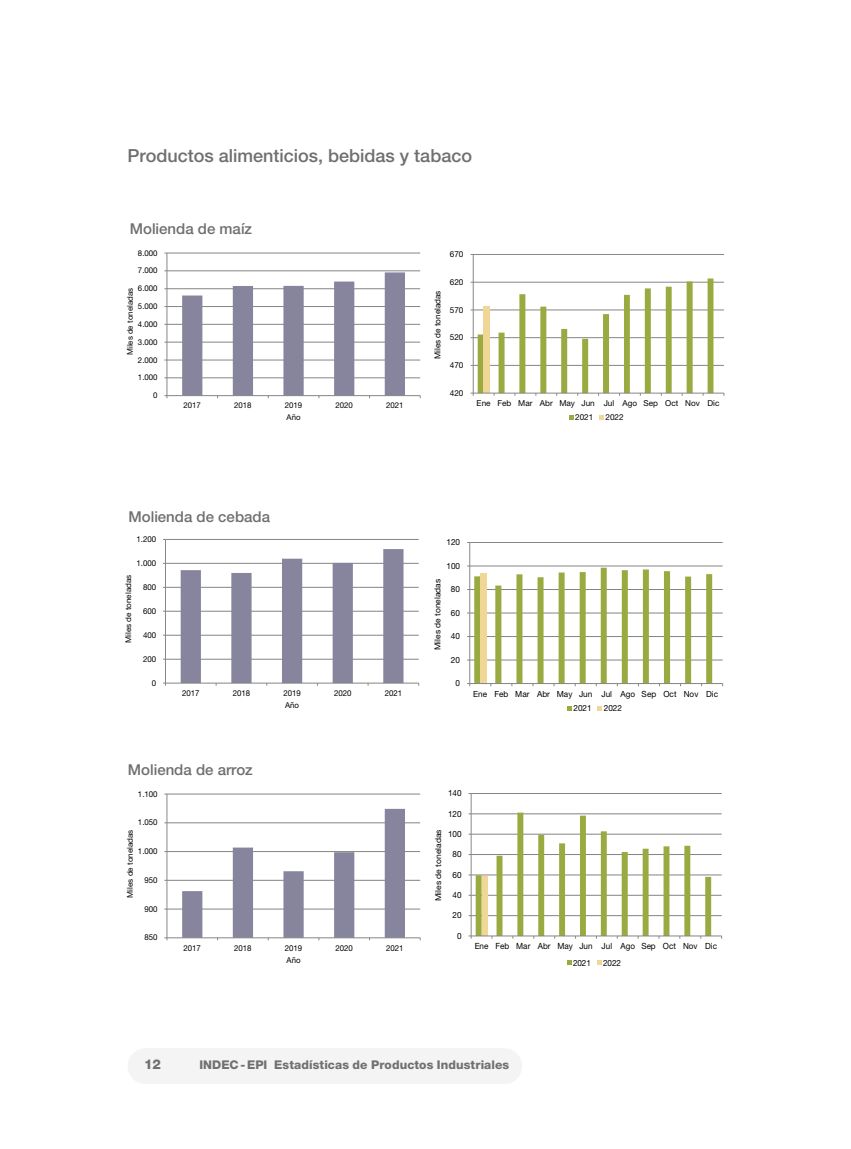
<style>
.page{position:relative;width:851px;height:1149px;background:#fff}
.page>*{position:absolute;margin:0;border:0;box-sizing:border-box;transform-origin:0 0}
.t1{font:500 18px "Helvetica Neue LT Std";color:#706f6f}
.t2{font:500 15px "Helvetica Neue LT Std";color:#706f6f}
.t3{font:800 13.5px "Helvetica Neue LT Std";color:#716f6f}
.t4{font:800 12px "Helvetica Neue LT Std";letter-spacing:.01em;color:#716f6f}
.t5{font:8.55px "Helvetica Neue LT Std";color:#000;scale:.95 1}
.t6{font:8.4px "Helvetica Neue LT Std";color:#000}
.t7{font:8.25px "Helvetica Neue LT Std";color:#000}
.t8{font:8.1px "Helvetica Neue LT Std";letter-spacing:.005em;color:#000}
.t9{font:8.1px "Helvetica Neue LT Std";letter-spacing:.005em;color:#000;scale:1.05 1}
.t10{font:7.95px "Helvetica Neue LT Std";letter-spacing:.005em;color:#000}
.t11{font:7.8px "Helvetica Neue LT Std";letter-spacing:-.005em;color:#000}
</style>
<div class="page">
<div style="left:128px;top:1047px;width:36px;height:36px;background:#f4f4f4;border-radius:50%"></div>
<div style="left:486px;top:1047px;width:36px;height:36px;background:#f4f4f4;border-radius:50%"></div>
<div style="left:144px;top:1047px;width:359px;height:36px;background:#f4f4f4"></div>
<svg style="left:164px;top:252px;width:257px;height:147px"></svg>
<svg style="left:163px;top:539px;width:257px;height:147px"></svg>
<svg style="left:164px;top:793px;width:257px;height:148px"></svg>
<svg style="left:470px;top:254px;width:255px;height:166px"></svg>
<svg style="left:467px;top:542px;width:257px;height:169px"></svg>
<svg style="left:468px;top:793px;width:255px;height:172px"></svg>
<h1 class="t1" style="left:128px;top:145px;width:346px">Productos alimenticios, bebidas y tabaco</h1>
<h2 class="t2" style="left:130px;top:220px;width:124px">Molienda de maíz</h2>
<p class="t10" style="left:138px;top:248px;width:21px">8.000</p>
<p class="t10" style="left:138px;top:266px;width:21px">7.000</p>
<p class="t10" style="left:138px;top:283px;width:21px">6.000</p>
<p class="t11" style="left:125px;top:355px;width:68px;rotate:-90deg">Miles de toneladas</p>
<p class="t10" style="left:138px;top:301px;width:21px">5.000</p>
<p class="t10" style="left:138px;top:319px;width:21px">4.000</p>
<p class="t10" style="left:138px;top:337px;width:21px">3.000</p>
<p class="t10" style="left:138px;top:355px;width:21px">2.000</p>
<p class="t10" style="left:138px;top:372px;width:21px">1.000</p>
<p class="t10" style="left:153px;top:390px;width:6px">0</p>
<p class="t10" style="left:183px;top:400px;width:19px">2017</p>
<p class="t10" style="left:234px;top:400px;width:19px">2018</p>
<p class="t10" style="left:285px;top:400px;width:19px">2019</p>
<p class="t10" style="left:335px;top:400px;width:19px">2020</p>
<p class="t10" style="left:386px;top:400px;width:19px">2021</p>
<p class="t10" style="left:286px;top:412px;width:16px">Año</p>
<p class="t7" style="left:432px;top:359px;width:70px;rotate:-90deg">Miles de toneladas</p>
<p class="t7" style="left:450px;top:249px;width:15px">670</p>
<p class="t7" style="left:450px;top:277px;width:15px">620</p>
<p class="t7" style="left:450px;top:305px;width:15px">570</p>
<p class="t7" style="left:450px;top:332px;width:15px">520</p>
<p class="t7" style="left:450px;top:360px;width:15px">470</p>
<p class="t7" style="left:450px;top:388px;width:15px">420</p>
<p class="t7" style="left:476px;top:398px;width:244px">Ene Feb Mar Abr May Jun Jul Ago Sep Oct Nov Dic</p>
<p class="t7" style="left:575px;top:412px;width:20px">2021</p>
<p class="t7" style="left:605px;top:412px;width:20px">2022</p>
<h2 class="t2" style="left:128px;top:508px;width:143px">Molienda de cebada</h2>
<p class="t8" style="left:136px;top:534px;width:21px">1.200</p>
<p class="t6" style="left:446px;top:537px;width:15px">120</p>
<p class="t8" style="left:136px;top:558px;width:21px">1.000</p>
<p class="t6" style="left:446px;top:560px;width:15px">100</p>
<p class="t11" style="left:124px;top:643px;width:70px;rotate:-90deg">Miles de toneladas</p>
<p class="t8" style="left:143px;top:582px;width:15px">800</p>
<p class="t8" style="left:143px;top:606px;width:15px">600</p>
<p class="t8" style="left:143px;top:630px;width:15px">400</p>
<p class="t7" style="left:432px;top:649px;width:72px;rotate:-90deg">Miles de toneladas</p>
<p class="t6" style="left:451px;top:584px;width:11px">80</p>
<p class="t6" style="left:451px;top:607px;width:11px">60</p>
<p class="t6" style="left:451px;top:631px;width:11px">40</p>
<p class="t8" style="left:143px;top:654px;width:15px">200</p>
<p class="t6" style="left:451px;top:654px;width:11px">20</p>
<p class="t8" style="left:152px;top:677px;width:6px">0</p>
<p class="t6" style="left:455px;top:678px;width:6px">0</p>
<p class="t8" style="left:182px;top:688px;width:19px">2017</p>
<p class="t8" style="left:233px;top:688px;width:19px">2018</p>
<p class="t8" style="left:283px;top:688px;width:19px">2019</p>
<p class="t8" style="left:334px;top:688px;width:19px">2020</p>
<p class="t8" style="left:384px;top:688px;width:19px">2021</p>
<p class="t6" style="left:473px;top:688px;width:246px">Ene Feb Mar Abr May Jun Jul Ago Sep Oct Nov Dic</p>
<p class="t8" style="left:285px;top:700px;width:16px">Año</p>
<p class="t6" style="left:573px;top:703px;width:20px">2021</p>
<p class="t6" style="left:603px;top:703px;width:20px">2022</p>
<h2 class="t2" style="left:128px;top:760px;width:126px">Molienda de arroz</h2>
<p class="t8" style="left:138px;top:788px;width:21px">1.100</p>
<p class="t5" style="left:448px;top:787px;width:16px">140</p>
<p class="t5" style="left:448px;top:808px;width:16px">120</p>
<p class="t8" style="left:138px;top:817px;width:21px">1.050</p>
<p class="t11" style="left:125px;top:897px;width:70px;rotate:-90deg">Miles de toneladas</p>
<p class="t8" style="left:138px;top:846px;width:21px">1.000</p>
<p class="t8" style="left:144px;top:874px;width:15px">950</p>
<p class="t9" style="left:433px;top:900px;width:70px;rotate:-90deg">Miles de toneladas</p>
<p class="t5" style="left:448px;top:828px;width:16px">100</p>
<p class="t5" style="left:452px;top:848px;width:11px">80</p>
<p class="t5" style="left:452px;top:869px;width:11px">60</p>
<p class="t5" style="left:452px;top:889px;width:11px">40</p>
<p class="t8" style="left:144px;top:903px;width:15px">900</p>
<p class="t5" style="left:452px;top:909px;width:11px">20</p>
<p class="t8" style="left:144px;top:932px;width:15px">850</p>
<p class="t5" style="left:457px;top:930px;width:6px">0</p>
<p class="t8" style="left:183px;top:942px;width:19px">2017</p>
<p class="t8" style="left:234px;top:942px;width:19px">2018</p>
<p class="t8" style="left:285px;top:942px;width:19px">2019</p>
<p class="t8" style="left:335px;top:942px;width:19px">2020</p>
<p class="t8" style="left:386px;top:942px;width:19px">2021</p>
<p class="t5" style="left:474px;top:941px;width:256px">Ene Feb Mar Abr May Jun Jul Ago Sep Oct Nov Dic</p>
<p class="t8" style="left:286px;top:954px;width:16px">Año</p>
<p class="t5" style="left:573px;top:957px;width:20px">2021</p>
<p class="t5" style="left:603px;top:957px;width:20px">2022</p>
<h3 class="t3" style="left:144px;top:1055px;width:19px">12</h3>
<h3 class="t4" style="left:199px;top:1057px;width:311px">INDEC - EPI Estadísticas de Productos Industriales</h3>
</div>
